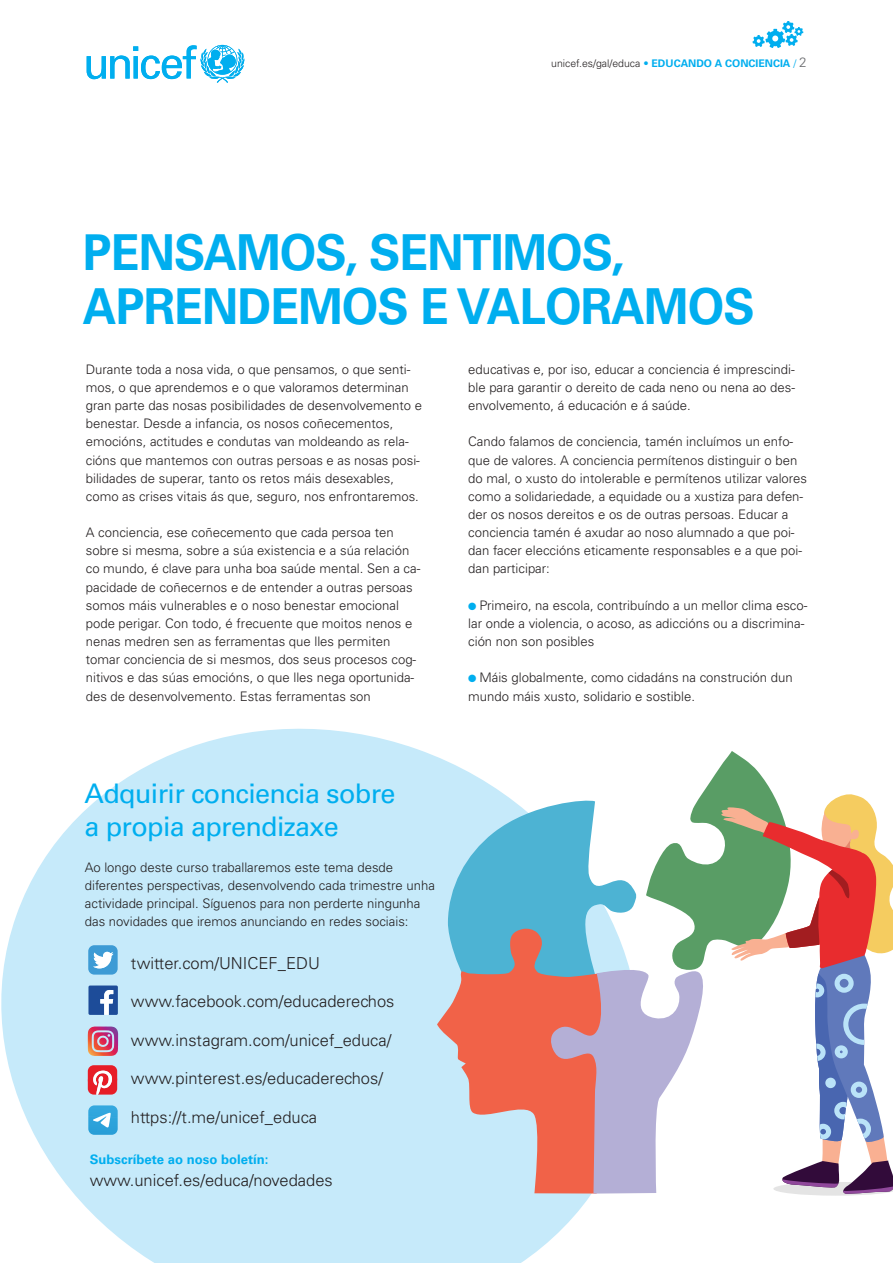
<style>
.page{position:relative;width:893px;height:1263px;background:#fff}
.page>*{position:absolute;margin:0;border:0;box-sizing:border-box;transform-origin:0 0}
.t1{font:700 49.5px/54px "Univers";letter-spacing:-.02em;color:#00aeef;scale:.95 1}
.t2{font:27px/32.4px "Univers";letter-spacing:-.025em;color:#00aeef}
.t3{font:300 16.5px "Univers";color:#231f20}
.t4{font:300 13.2px/18.1px "Univers";color:#231f20}
.t5{font:700 13.2px "Univers";color:#00aeef}
.t6{font:300 10.5px "Univers";color:#231f20}
.s1{color:#00aeef}
.s2{font-weight:700;color:#00aeef}
.s3{font-size:13.5px;color:#6c6d70}
</style>
<div class="page">
<svg style="left:1px;top:728px;width:589px;height:535px;background:#ceedfa"></svg>
<svg style="left:753px;top:21px;width:50px;height:27px"></svg>
<svg style="left:87px;top:45px;width:157px;height:38px"></svg>
<div style="left:437px;top:928px;width:11px;height:265px;background:#c6eafa"></div>
<svg style="left:448px;top:751px;width:445px;height:445px"></svg>
<svg style="left:88px;top:985px;width:30px;height:30px"></svg>
<svg style="left:88px;top:1026px;width:30px;height:30px"></svg>
<svg style="left:88px;top:1065px;width:29px;height:29px"></svg>
<svg style="left:88px;top:1105px;width:30px;height:30px"></svg>
<svg style="left:88px;top:945px;width:30px;height:29px"></svg>
<p class="t6" style="left:551px;top:59px;width:257px">unicef.es/gal/educa <span class="s1">•</span> <span class="s2">EDUCANDO A CONCIENCIA</span> <span class="s1">/</span> <span class="s3">2</span></p>
<p class="t1" style="left:83px;top:229px;width:709px">PENSAMOS, SENTIMOS,<br>APRENDEMOS E VALORAMOS</p>
<p class="t4" style="left:86px;top:361px;width:338px">Durante toda a nosa vida, o que pensamos, o que senti&shy;mos, o que aprendemos e o que valoramos determinan gran parte das nosas posibilidades de desenvolvemento e benestar. Desde a infancia, os nosos coñecementos, emocións, actitudes e condutas van moldeando as rela&shy;cións que mantemos con outras persoas e as nosas posi&shy;bilidades de superar, tanto os retos máis desexables, como as crises vitais ás que, seguro, nos enfrontaremos.</p>
<p class="t4" style="left:86px;top:525px;width:336px">A conciencia, ese coñecemento que cada persoa ten sobre si mesma, sobre a súa existencia e a súa relación co mundo, é clave para unha boa saúde mental. Sen a ca&shy;pacidade de coñecernos e de entender a outras persoas somos máis vulnerables e o noso benestar emocional pode perigar. Con todo, é frecuente que moitos nenos e nenas medren sen as ferramentas que lles permiten tomar conciencia de si mesmos, dos seus procesos cog&shy;nitivos e das súas emocións, o que lles nega oportunida&shy;des de desenvolvemento. Estas ferramentas son</p>
<p class="t2" style="left:85px;top:780px;width:312px">Adquirir conciencia sobre a propia aprendizaxe</p>
<p class="t4" style="left:85px;top:860px;width:351px">Ao longo deste curso traballaremos este tema desde diferentes perspectivas, desenvolvendo cada trimestre unha actividade principal. Síguenos para non perderte ningunha das novidades que iremos anunciando en redes sociais:</p>
<p class="t3" style="left:131px;top:957px;width:190px">twitter.com/UNICEF_EDU</p>
<p class="t3" style="left:131px;top:995px;width:265px">www.facebook.com/educaderechos</p>
<p class="t3" style="left:131px;top:1034px;width:262px">www.instagram.com/unicef_educa/</p>
<p class="t3" style="left:131px;top:1072px;width:253px">www.pinterest.es/educaderechos/</p>
<p class="t3" style="left:131px;top:1111px;width:188px">https://t.me/unicef_educa</p>
<p class="t5" style="left:90px;top:1154px;width:180px">Subscríbete ao noso boletín:</p>
<p class="t3" style="left:90px;top:1174px;width:244px">www.unicef.es/educa/novedades</p>
<p class="t4" style="left:468px;top:361px;width:328px;text-align:justify">educativas e, por iso, educar a conciencia é imprescindi&shy;ble para garantir o dereito de cada neno ou nena ao des&shy;envolvemento, á educación e á saúde.</p>
<p class="t4" style="left:468px;top:434px;width:340px">Cando falamos de conciencia, tamén incluímos un enfo&shy;que de valores. A conciencia permítenos distinguir o ben do mal, o xusto do intolerable e permítenos utilizar valores como a solidariedade, a equidade ou a xustiza para defen&shy;der os nosos dereitos e os de outras persoas. Educar a conciencia tamén é axudar ao noso alumnado a que poi&shy;dan facer eleccións eticamente responsables e a que poi&shy;dan participar:</p>
<p class="t4" style="left:468px;top:597px;width:341px"><span class="s1">●</span> Primeiro, na escola, contribuíndo a un mellor clima esco&shy;lar onde a violencia, o acoso, as adiccións ou a discrimina&shy;ción non son posibles</p>
<p class="t4" style="left:468px;top:670px;width:326px"><span class="s1">●</span> Máis globalmente, como cidadáns na construción dun mundo máis xusto, solidario e sostible.</p>
</div>
